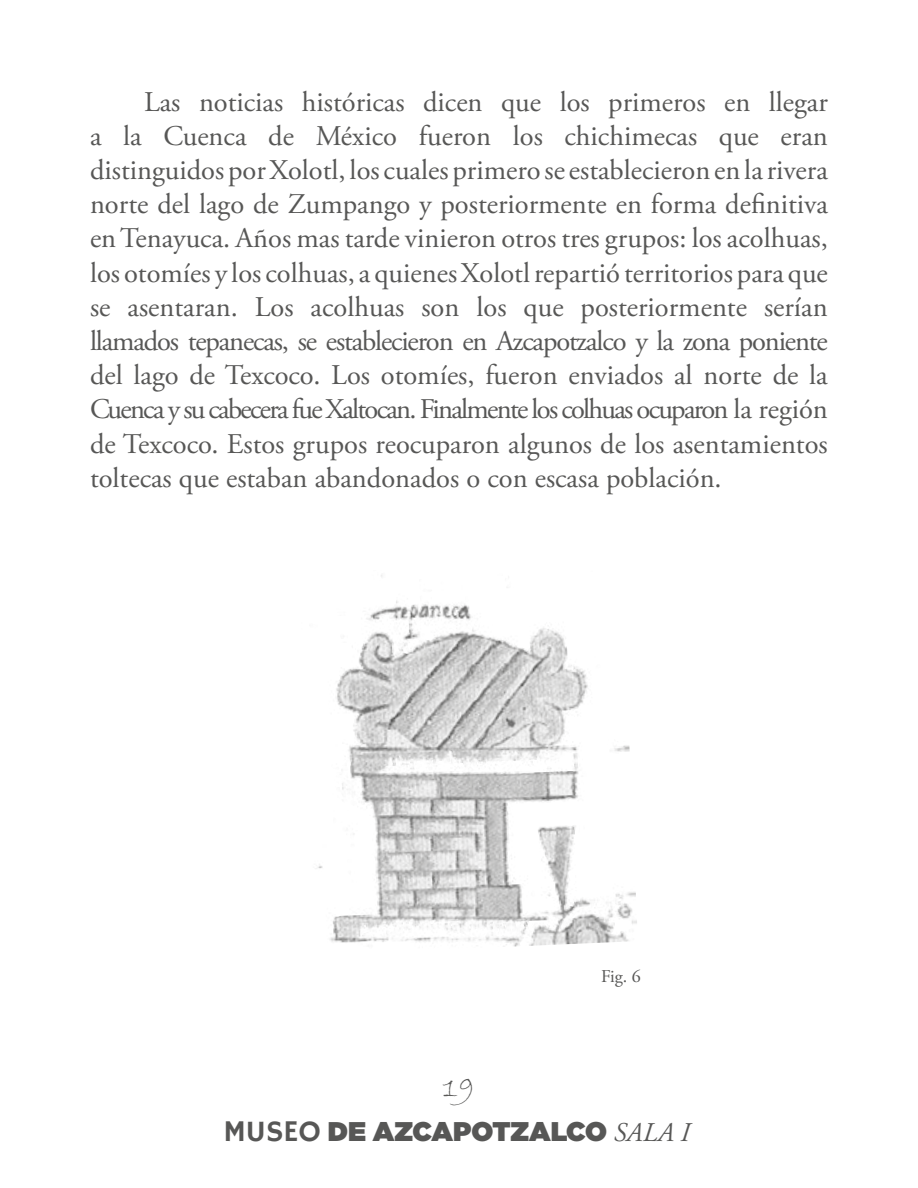
<style>
.page{position:relative;width:918px;height:1188px;background:#fff}
.page>*{position:absolute;margin:0;border:0;box-sizing:border-box;transform-origin:0 0}
.t1{font:31.5px "Bradley Hand ITC";color:#575756}
.t2{font:28.5px/34.2px "Adobe Garamond Pro";color:#575756;text-align:justify}
.t3{font:900 27px "Gotham";letter-spacing:-.005em;color:#575756}
.t4{font:18px "Adobe Garamond Pro";color:#575756}
.s1{font-family:"Hammersmith One";font-weight:400;font-size:30px}
.s2{font-family:"Adobe Garamond Pro";font-weight:400;font-style:italic}
</style>
<div class="page">
<img style="left:318px;top:575px;width:319px;height:372px">
<p class="t2" style="left:90px;top:86px;width:739px;text-indent:54px">Las noticias históricas dicen que los primeros en llegar a la Cuenca de México fueron los chichimecas que eran distinguidos por Xolotl, los cuales primero se establecieron en la rivera norte del lago de Zumpango y posteriormente en forma definitiva en Tenayuca. Años mas tarde vinieron otros tres grupos: los acolhuas, los otomíes y los colhuas, a quienes Xolotl repartió territorios para que se asentaran. Los acolhuas son los que posteriormente serían llamados tepanecas, se establecieron en Azcapotzalco y la zona poniente del lago de Texcoco. Los otomíes, fueron enviados al norte de la Cuenca y su cabecera fue Xaltocan. Finalmente los colhuas ocuparon la región de Texcoco. Estos grupos reocuparon algunos de los asentamientos toltecas que estaban abandonados o con escasa población.</p>
<p class="t1" style="left:443px;top:1067px;width:34px">19</p>
<p class="t4" style="left:601px;top:966px;width:41px">Fig. 6</p>
<p class="t3" style="left:223px;top:1112px;width:468px"><span class="s1">MUSEO</span> DE AZCAPOTZALCO <span class="s2">SALA I</span></p>
</div>
